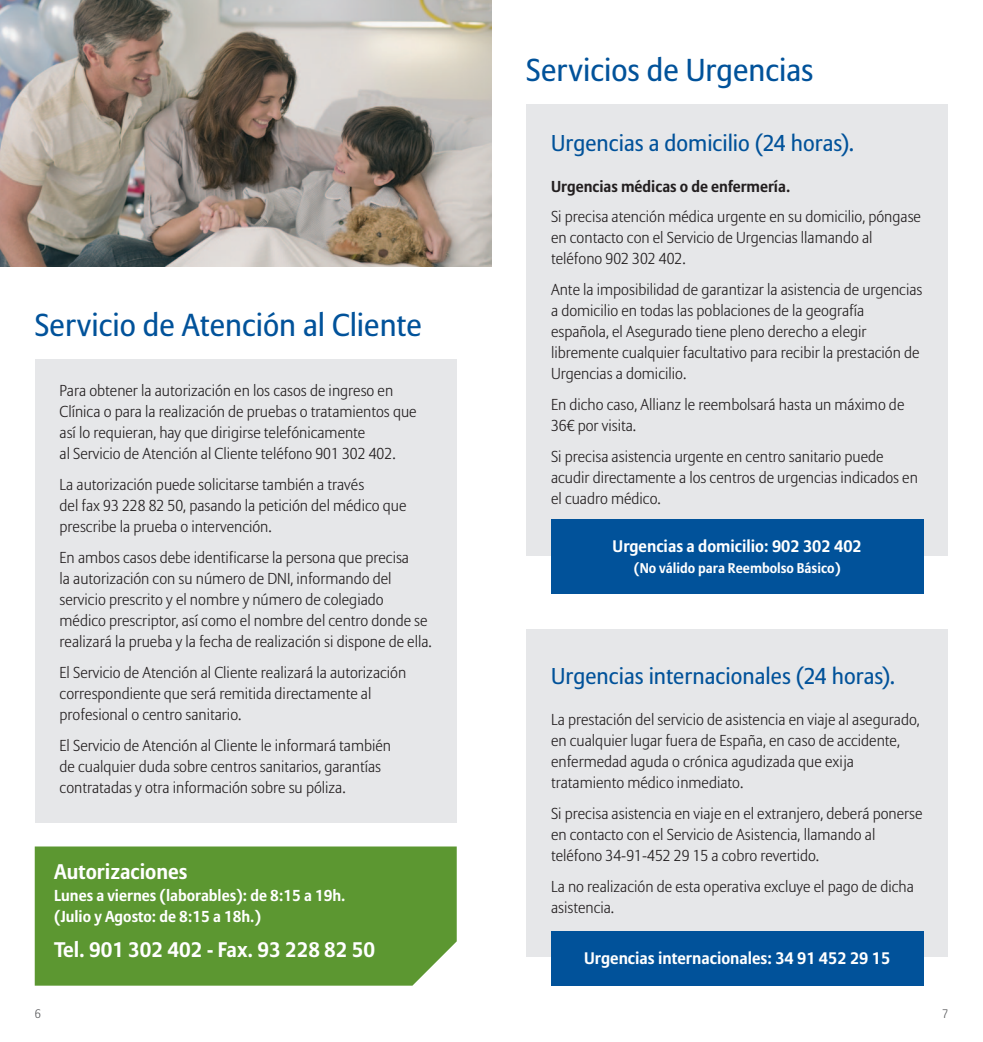
<style>
.page{position:relative;width:983px;height:1042px;background:#fff}
.page>*{position:absolute;margin:0;border:0;box-sizing:border-box;transform-origin:0 0}
.HL_20_25_ASR_DL{font:31.5px "Allianz Sans";color:#01529a}
.Subhead_13_16_ASR_DL{font:22.75px "Allianz Sans";letter-spacing:.005em;color:#01529a}
.Glance_title_11_14_A{font:700 21px "Allianz Sans";color:#fff}
.Copy_9_5_13_25_ASL_D{font:700 16.62px "Allianz Sans";color:#fff}
.Copy_9_5_13_25_ASL_D-2{font:300 15.75px/21px "Allianz Sans";color:#231f20}
.Glance_title_11_14_A-2{font:700 15.75px/21px "Allianz Sans";color:#fff}
.Copy_9_5_13_25_ASL_D-3{font:700 15.75px "Allianz Sans";color:#231f20}
.Copy_9_5_13_25_ASL_D-4{font:700 14px "Allianz Sans";color:#fff}
.t1{font:300 12.25px "Allianz Sans";color:#57585a}
</style>
<div class="page">
<img style="left:0;top:0;width:491px;height:267px">
<div style="left:35px;top:359px;width:421px;height:464px;background:#e6e7e9"></div>
<div style="left:35px;top:846px;width:421px;height:139px;background:#5c9731"></div>
<div style="left:526px;top:104px;width:421px;height:452px;background:#e6e7e9"></div>
<div style="left:551px;top:519px;width:372px;height:75px;background:#01529a"></div>
<div style="left:526px;top:629px;width:421px;height:328px;background:#e6e7e9"></div>
<div style="left:551px;top:931px;width:372px;height:54px;background:#01529a"></div>
<p class="HL_20_25_ASR_DL" style="left:35px;top:306px;width:388px">Servicio de Atención al Cliente</p>
<p class="Copy_9_5_13_25_ASL_D-2" style="left:60px;top:380px;width:358px">Para obtener la autorización en los casos de ingreso en Clínica o para la realización de pruebas o tratamientos que así lo requieran, hay que dirigirse telefónicamente<br>al Servicio de Atención al Cliente teléfono 901 302 402.</p>
<p class="Copy_9_5_13_25_ASL_D-2" style="left:60px;top:474px;width:348px">La autorización puede solicitarse también a través<br>del fax 93 228 82 50, pasando la petición del médico que prescribe la prueba o intervención.</p>
<p class="Copy_9_5_13_25_ASL_D-2" style="left:60px;top:547px;width:373px">En ambos casos debe identificarse la persona que precisa<br>la autorización con su número de DNI, informando del servicio prescrito y el nombre y número de colegiado médico prescriptor, así como el nombre del centro donde se realizará la prueba y la fecha de realización si dispone de ella.</p>
<p class="Copy_9_5_13_25_ASL_D-2" style="left:60px;top:662px;width:348px">El Servicio de Atención al Cliente realizará la autorización correspondiente que será remitida directamente al profesional o centro sanitario.</p>
<p class="Copy_9_5_13_25_ASL_D-2" style="left:60px;top:735px;width:333px">El Servicio de Atención al Cliente le informará también de cualquier duda sobre centros sanitarios, garantías contratadas y otra información sobre su póliza.</p>
<p class="Glance_title_11_14_A" style="left:54px;top:859px;width:135px">Autorizaciones</p>
<p class="Glance_title_11_14_A-2" style="left:54px;top:884px;width:293px">Lunes a viernes (laborables): de 8:15 a 19h. (Julio y Agosto: de 8:15 a 18h.)</p>
<p class="Glance_title_11_14_A" style="left:54px;top:937px;width:322px">Tel. 901 302 402 - Fax. 93 228 82 50</p>
<p class="HL_20_25_ASR_DL" style="left:526px;top:51px;width:289px">Servicios de Urgencias</p>
<p class="Subhead_13_16_ASR_DL" style="left:551px;top:129px;width:304px">Urgencias a domicilio (24 horas).</p>
<p class="Copy_9_5_13_25_ASL_D-3" style="left:551px;top:176px;width:241px">Urgencias médicas o de enfermería.</p>
<p class="Copy_9_5_13_25_ASL_D-2" style="left:551px;top:206px;width:371px">Si precisa atención médica urgente en su domicilio, póngase en contacto con el Servicio de Urgencias llamando al teléfono 902 302 402.</p>
<p class="Copy_9_5_13_25_ASL_D-2" style="left:551px;top:279px;width:373px">Ante la imposibilidad de garantizar la asistencia de urgencias a domicilio en todas las poblaciones de la geografía española, el Asegurado tiene pleno derecho a elegir libremente cualquier facultativo para recibir la prestación de Urgencias a domicilio.</p>
<p class="Copy_9_5_13_25_ASL_D-2" style="left:551px;top:394px;width:355px">En dicho caso, Allianz le reembolsará hasta un máximo de<br>36€ por visita.</p>
<p class="Copy_9_5_13_25_ASL_D-2" style="left:551px;top:446px;width:368px">Si precisa asistencia urgente en centro sanitario puede acudir directamente a los centros de urgencias indicados en el cuadro médico.</p>
<p class="Copy_9_5_13_25_ASL_D" style="left:612px;top:536px;width:250px">Urgencias a domicilio: 902 302 402</p>
<p class="Copy_9_5_13_25_ASL_D-4" style="left:633px;top:559px;width:208px">(No válido para Reembolso Básico)</p>
<p class="Subhead_13_16_ASR_DL" style="left:551px;top:662px;width:345px">Urgencias internacionales (24 horas).</p>
<p class="Copy_9_5_13_25_ASL_D-2" style="left:551px;top:709px;width:370px">La prestación del servicio de asistencia en viaje al asegurado, en cualquier lugar fuera de España, en caso de accidente, enfermedad aguda o crónica agudizada que exija tratamiento médico inmediato.</p>
<p class="Copy_9_5_13_25_ASL_D-2" style="left:551px;top:803px;width:373px">Si precisa asistencia en viaje en el extranjero, deberá ponerse en contacto con el Servicio de Asistencia, llamando al teléfono 34-91-452 29 15 a cobro revertido.</p>
<p class="Copy_9_5_13_25_ASL_D-2" style="left:551px;top:875px;width:364px">La no realización de esta operativa excluye el pago de dicha asistencia.</p>
<p class="Copy_9_5_13_25_ASL_D" style="left:584px;top:948px;width:307px">Urgencias internacionales: 34 91 452 29 15</p>
<p class="t1" style="left:35px;top:1006px;width:8px">6</p>
<p class="t1" style="left:941px;top:1006px;width:8px">7</p>
</div>
